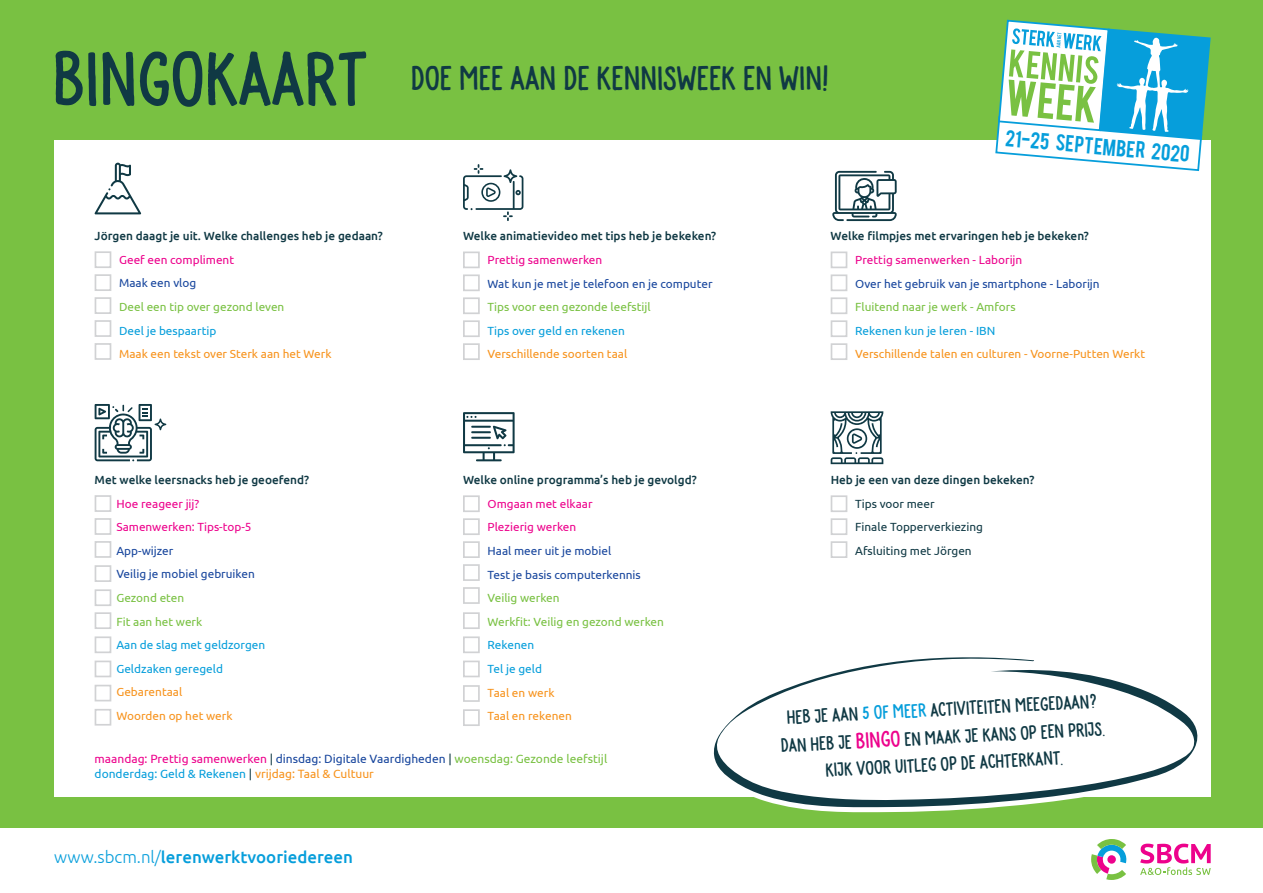
<style>
.page{position:relative;width:1263px;height:893px;background:#79c142}
.page>*{position:absolute;margin:0;border:0;box-sizing:border-box;transform-origin:0 0}
.t1{font:condensed 80.1px "SD Sans";color:#103944}
.t2{font:condensed 35.25px "SD Sans";color:#103944}
.t3{font:condensed 20.1px/27.5px "SD Sans";color:#103944;text-align:center}
.t4{font:18.3px "Bebas";color:#069edb}
.t5{font:500 16.8px "Ubuntu";color:#069edb}
.t6{font:12px/14.4px "Ubuntu";color:#18469d}
.t7{font:500 11.85px "Ubuntu";color:#103944}
.t8{font:11.85px/23.5px "Ubuntu";color:#18469d}
.t9{font:11.85px/23.5px "Ubuntu";color:#f7931d}
.t10{font:11.85px/23.5px "Ubuntu";color:#79c142}
.t11{font:11.85px/23.5px "Ubuntu";color:#ed028c}
.t12{font:11.85px/23.5px "Ubuntu";color:#069edb}
.t13{font:11.85px/23.5px "Ubuntu";color:#103944}
.s1{color:#ed028c}
.s2{color:#103944}
.s3{color:#79c142}
.s4{color:#069edb}
.s5{color:#f7931d}
.s6{font-weight:300}
.s7{font-size:23.4px;color:#ed028c}
</style>
<div class="page">
<div style="left:54px;top:140px;width:1157px;height:657px;background:#fff"></div>
<div style="left:0;top:828px;width:1263px;height:65px;background:#fff"></div>
<svg style="left:1140px;top:844px;width:71px;height:31px"></svg>
<svg style="left:1091px;top:839px;width:35px;height:41px"></svg>
<svg style="left:95px;top:163px;width:46px;height:51px"></svg>
<svg style="left:463px;top:164px;width:60px;height:57px"></svg>
<svg style="left:832px;top:171px;width:65px;height:50px"></svg>
<svg style="left:95px;top:404px;width:71px;height:57px"></svg>
<svg style="left:463px;top:412px;width:52px;height:49px"></svg>
<hr style="left:471px;top:426px;width:20px;height:2px;background:#103944">
<svg style="left:831px;top:411px;width:52px;height:53px"></svg>
<svg style="left:995px;top:19px;width:216px;height:152px"></svg>
<svg style="left:713px;top:657px;width:485px;height:156px"></svg>
<div style="left:95px;top:251px;width:16px;height:17px;border:2px solid #d1d2d4"></div>
<div style="left:95px;top:495px;width:16px;height:17px;border:2px solid #d1d2d4"></div>
<div style="left:463px;top:252px;width:17px;height:16px;border:2px solid #d1d2d4"></div>
<div style="left:463px;top:495px;width:17px;height:17px;border:2px solid #d1d2d4"></div>
<div style="left:831px;top:252px;width:16px;height:16px;border:2px solid #d1d2d4"></div>
<div style="left:831px;top:495px;width:16px;height:17px;border:2px solid #d1d2d4"></div>
<div style="left:95px;top:274px;width:16px;height:17px;border:2px solid #d1d2d4"></div>
<div style="left:95px;top:518px;width:16px;height:17px;border:2px solid #d1d2d4"></div>
<div style="left:463px;top:274px;width:17px;height:17px;border:2px solid #d1d2d4"></div>
<div style="left:463px;top:518px;width:17px;height:17px;border:2px solid #d1d2d4"></div>
<div style="left:831px;top:274px;width:16px;height:17px;border:2px solid #d1d2d4"></div>
<div style="left:831px;top:518px;width:16px;height:17px;border:2px solid #d1d2d4"></div>
<div style="left:95px;top:297px;width:16px;height:17px;border:2px solid #d1d2d4"></div>
<div style="left:95px;top:541px;width:16px;height:17px;border:2px solid #d1d2d4"></div>
<div style="left:463px;top:297px;width:17px;height:17px;border:2px solid #d1d2d4"></div>
<div style="left:463px;top:541px;width:17px;height:17px;border:2px solid #d1d2d4"></div>
<div style="left:831px;top:297px;width:16px;height:17px;border:2px solid #d1d2d4"></div>
<div style="left:831px;top:541px;width:16px;height:17px;border:2px solid #d1d2d4"></div>
<div style="left:95px;top:320px;width:16px;height:17px;border:2px solid #d1d2d4"></div>
<div style="left:95px;top:565px;width:16px;height:17px;border:2px solid #d1d2d4"></div>
<div style="left:463px;top:320px;width:17px;height:17px;border:2px solid #d1d2d4"></div>
<div style="left:463px;top:564px;width:17px;height:17px;border:2px solid #d1d2d4"></div>
<div style="left:831px;top:320px;width:16px;height:17px;border:2px solid #d1d2d4"></div>
<div style="left:95px;top:343px;width:16px;height:17px;border:2px solid #d1d2d4"></div>
<div style="left:95px;top:589px;width:16px;height:17px;border:2px solid #d1d2d4"></div>
<div style="left:95px;top:612px;width:16px;height:17px;border:2px solid #d1d2d4"></div>
<div style="left:463px;top:612px;width:17px;height:17px;border:2px solid #d1d2d4"></div>
<div style="left:95px;top:636px;width:16px;height:17px;border:2px solid #d1d2d4"></div>
<div style="left:95px;top:685px;width:16px;height:16px;border:2px solid #d1d2d4"></div>
<div style="left:463px;top:636px;width:17px;height:17px;border:2px solid #d1d2d4"></div>
<div style="left:463px;top:685px;width:17px;height:17px;border:2px solid #d1d2d4"></div>
<div style="left:95px;top:661px;width:16px;height:16px;border:2px solid #d1d2d4"></div>
<div style="left:95px;top:709px;width:16px;height:17px;border:2px solid #d1d2d4"></div>
<div style="left:463px;top:661px;width:17px;height:16px;border:2px solid #d1d2d4"></div>
<div style="left:463px;top:709px;width:17px;height:17px;border:2px solid #d1d2d4"></div>
<div style="left:463px;top:343px;width:17px;height:17px;border:2px solid #d1d2d4"></div>
<div style="left:463px;top:587px;width:17px;height:17px;border:2px solid #d1d2d4"></div>
<div style="left:831px;top:343px;width:16px;height:17px;border:2px solid #d1d2d4"></div>
<h1 class="t1" style="left:52px;top:31px;width:316px">BINGOKAART</h1>
<p class="t7" style="left:95px;top:228px;width:290px">Jörgen daagt je uit. Welke challenges heb je gedaan?</p>
<p class="t11" style="left:119px;top:247px;width:117px">Geef een compliment</p>
<p class="t8" style="left:119px;top:271px;width:79px">Maak een vlog</p>
<p class="t10" style="left:119px;top:295px;width:167px">Deel een tip over gezond leven</p>
<p class="t12" style="left:119px;top:318px;width:99px">Deel je bespaartip</p>
<p class="t9" style="left:119px;top:342px;width:214px">Maak een tekst over Sterk aan het Werk</p>
<h2 class="t2" style="left:411px;top:57px;width:419px">DOE MEE AAN DE KENNISWEEK EN WIN!</h2>
<h3 class="t4" style="left:1007px;top:125px;width:186px;rotate:5deg">21-25 september 2020</h3>
<p class="t7" style="left:463px;top:229px;width:255px">Welke animatievideo met tips heb je bekeken?</p>
<p class="t11" style="left:488px;top:248px;width:116px">Prettig samenwerken</p>
<p class="t8" style="left:488px;top:271px;width:226px">Wat kun je met je telefoon en je computer</p>
<p class="t10" style="left:488px;top:295px;width:165px">Tips voor een gezonde leefstijl</p>
<p class="t12" style="left:488px;top:318px;width:139px">Tips over geld en rekenen</p>
<p class="t9" style="left:488px;top:342px;width:141px">Verschillende soorten taal</p>
<p class="t7" style="left:831px;top:229px;width:260px">Welke filmpjes met ervaringen heb je bekeken?</p>
<p class="t11" style="left:855px;top:248px;width:169px">Prettig samenwerken - Laborijn</p>
<p class="t8" style="left:855px;top:271px;width:246px">Over het gebruik van je smartphone - Laborijn</p>
<p class="t10" style="left:855px;top:295px;width:162px">Fluitend naar je werk - Amfors</p>
<p class="t12" style="left:855px;top:318px;width:142px">Rekenen kun je leren - IBN</p>
<p class="t9" style="left:855px;top:342px;width:291px">Verschillende talen en culturen - Voorne-Putten Werkt</p>
<p class="t7" style="left:95px;top:472px;width:216px">Met welke leersnacks heb je geoefend?</p>
<p class="t11" style="left:116px;top:491px;width:137px">Hoe reageer jij?<br>Samenwerken: Tips-top-5</p>
<p class="t8" style="left:116px;top:538px;width:140px">App-wijzer<br>Veilig je mobiel gebruiken</p>
<p class="t10" style="left:116px;top:586px;width:87px">Gezond eten<br>Fit aan het werk</p>
<p class="t12" style="left:116px;top:633px;width:150px">Aan de slag met geldzorgen<br>Geldzaken geregeld</p>
<p class="t9" style="left:116px;top:680px;width:118px">Gebarentaal<br>Woorden op het werk</p>
<p class="t7" style="left:463px;top:472px;width:235px">Welke online programma’s heb je gevolgd?</p>
<p class="t11" style="left:488px;top:491px;width:107px">Omgaan met elkaar<br>Plezierig werken</p>
<p class="t8" style="left:488px;top:539px;width:155px">Haal meer uit je mobiel<br>Test je basis computerkennis</p>
<p class="t10" style="left:488px;top:586px;width:178px">Veilig werken<br>Werkfit: Veilig en gezond werken</p>
<p class="t12" style="left:488px;top:633px;width:56px">Rekenen<br>Tel je geld</p>
<p class="t9" style="left:488px;top:680px;width:86px">Taal en werk<br>Taal en rekenen</p>
<p class="t6" style="left:95px;top:751px;width:514px"><span class="s1">maandag: Prettig samenwerken</span> <span class="s2">|</span> dinsdag: Digitale Vaardigheden <span class="s2">|</span> <span class="s3">woensdag: Gezonde leefstijl </span><span class="s4">donderdag: Geld &amp; Rekenen</span> <span class="s2">|</span> <span class="s5">vrijdag: Taal &amp; Cultuur</span></p>
<h3 class="t5" style="left:54px;top:846px;width:301px"><span class="s6">www.sbcm.nl/</span>lerenwerktvooriedereen</h3>
<p class="t7" style="left:831px;top:472px;width:205px">Heb je een van deze dingen bekeken?</p>
<p class="t13" style="left:855px;top:491px;width:129px">Tips voor meer<br>Finale Topperverkiezing<br>Afsluiting met Jörgen</p>
<h3 class="t3" style="left:779px;top:704px;width:326px;rotate:-3deg">HEB JE AAN <span class="s4">5 OF MEER</span> ACTIVITEITEN MEEGEDAAN?<br>DAN HEB JE <span class="s7">BINGO</span> EN MAAK JE KANS OP EEN PRIJS.<br>KIJK VOOR UITLEG OP DE ACHTERKANT.</h3>
</div>
